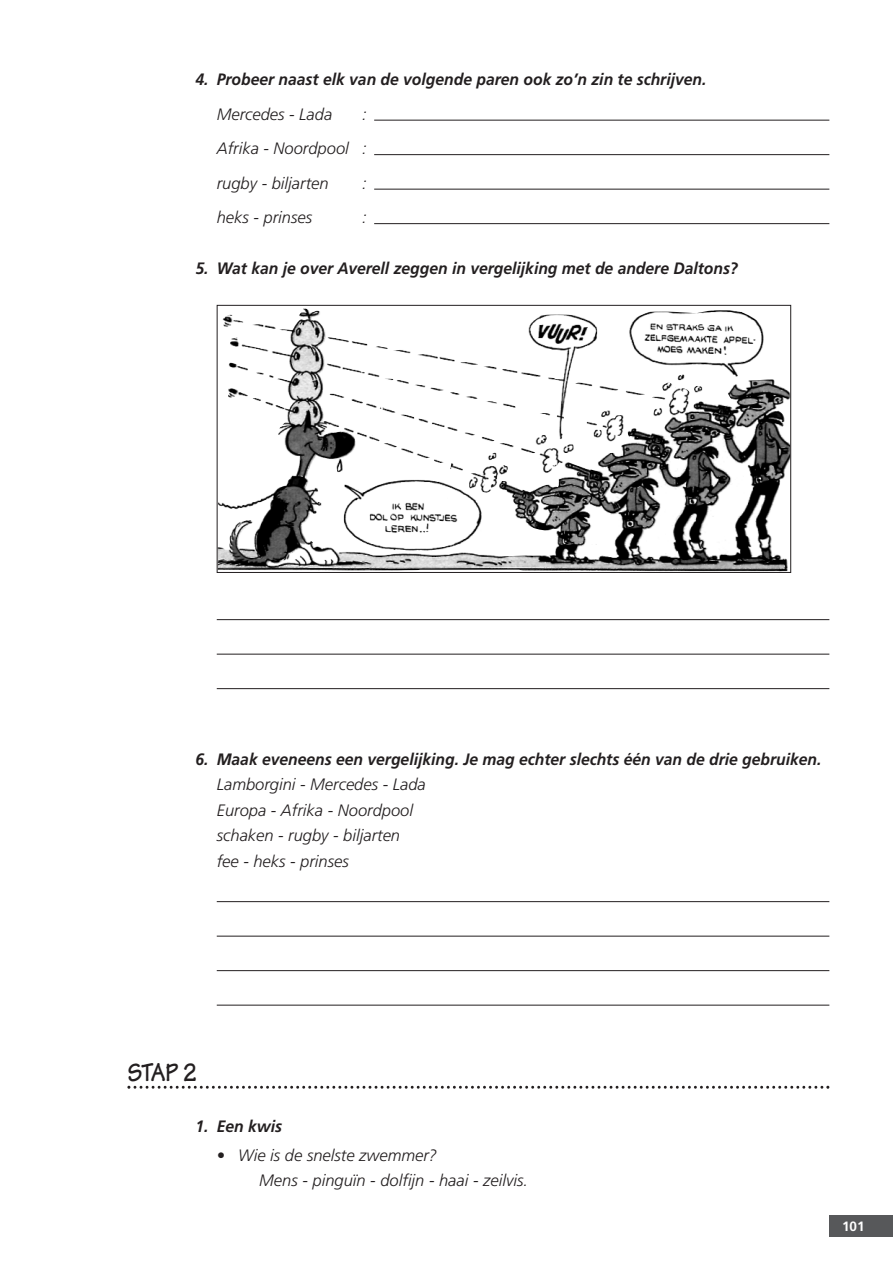
<style>
.page{position:relative;width:893px;height:1263px;background:#fff}
.page>*{position:absolute;margin:0;border:0;box-sizing:border-box;transform-origin:0 0}
.t1{font:700 27px "Tekton";color:#231f20;scale:.9 1}
.t2{font:italic 300 16.5px/25.5px "Frutiger";color:#231f20}
.t3{font:italic 700 16.5px "Frutiger";color:#231f20;scale:.95 1}
.t4{font:700 13.5px "Frutiger";color:#fff}
</style>
<div class="page">
<hr style="left:374px;top:120px;width:455px;height:1px;background:#231f20">
<hr style="left:374px;top:154px;width:455px;height:1px;background:#231f20">
<hr style="left:374px;top:189px;width:455px;height:1px;background:#231f20">
<hr style="left:374px;top:223px;width:455px;height:1px;background:#231f20">
<hr style="left:217px;top:619px;width:612px;height:1px;background:#231f20">
<hr style="left:217px;top:654px;width:612px;height:1px;background:#231f20">
<hr style="left:217px;top:688px;width:612px;height:1px;background:#231f20">
<hr style="left:217px;top:901px;width:612px;height:1px;background:#231f20">
<hr style="left:217px;top:936px;width:612px;height:1px;background:#231f20">
<hr style="left:217px;top:970px;width:612px;height:1px;background:#231f20">
<hr style="left:217px;top:1005px;width:612px;height:1px;background:#231f20">
<svg style="left:127px;top:1086px;width:702px;height:3px"></svg>
<div style="left:829px;top:1215px;width:63px;height:22px;background:#57585a"></div>
<img style="left:219px;top:309px;width:570px;height:262px">
<div style="left:217px;top:305px;width:574px;height:268px;border:1px solid #231f20"></div>
<p class="t3" style="left:195px;top:73px;width:539px">4. Probeer naast elk van de volgende paren ook zo’n zin te schrijven.</p>
<p class="t2" style="left:217px;top:103px;width:117px">Mercedes - Lada</p>
<p class="t2" style="left:217px;top:98px;width:151px;line-height:34.5px;text-align:justify;text-indent:145px">:<br>Afrika - Noordpool : rugby - biljarten</p>
<p class="t2" style="left:362px;top:172px;width:6px">:</p>
<p class="t2" style="left:217px;top:206px;width:97px">heks - prinses</p>
<p class="t2" style="left:362px;top:206px;width:6px">:</p>
<p class="t3" style="left:195px;top:262px;width:572px">5. Wat kan je over Averell zeggen in vergelijking met de andere Daltons?</p>
<p class="t3" style="left:195px;top:753px;width:660px">6. Maak eveneens een vergelijking. Je mag echter slechts één van de drie gebruiken.</p>
<p class="t2" style="left:217px;top:773px;width:210px">Lamborgini - Mercedes - Lada<br>Europa - Afrika - Noordpool schaken - rugby - biljarten fee - heks - prinses</p>
<h1 class="t1" style="left:127px;top:1064px;width:78px">STAP 2</h1>
<p class="t3" style="left:195px;top:1120px;width:93px">1. Een kwis</p>
<p class="t2" style="left:259px;top:1143px;width:270px;text-indent:-43px">• Wie is de snelste zwemmer?<br>Mens - pinguïn - dolfijn - haai - zeilvis.</p>
<p class="t4" style="left:842px;top:1220px;width:24px">101</p>
</div>
